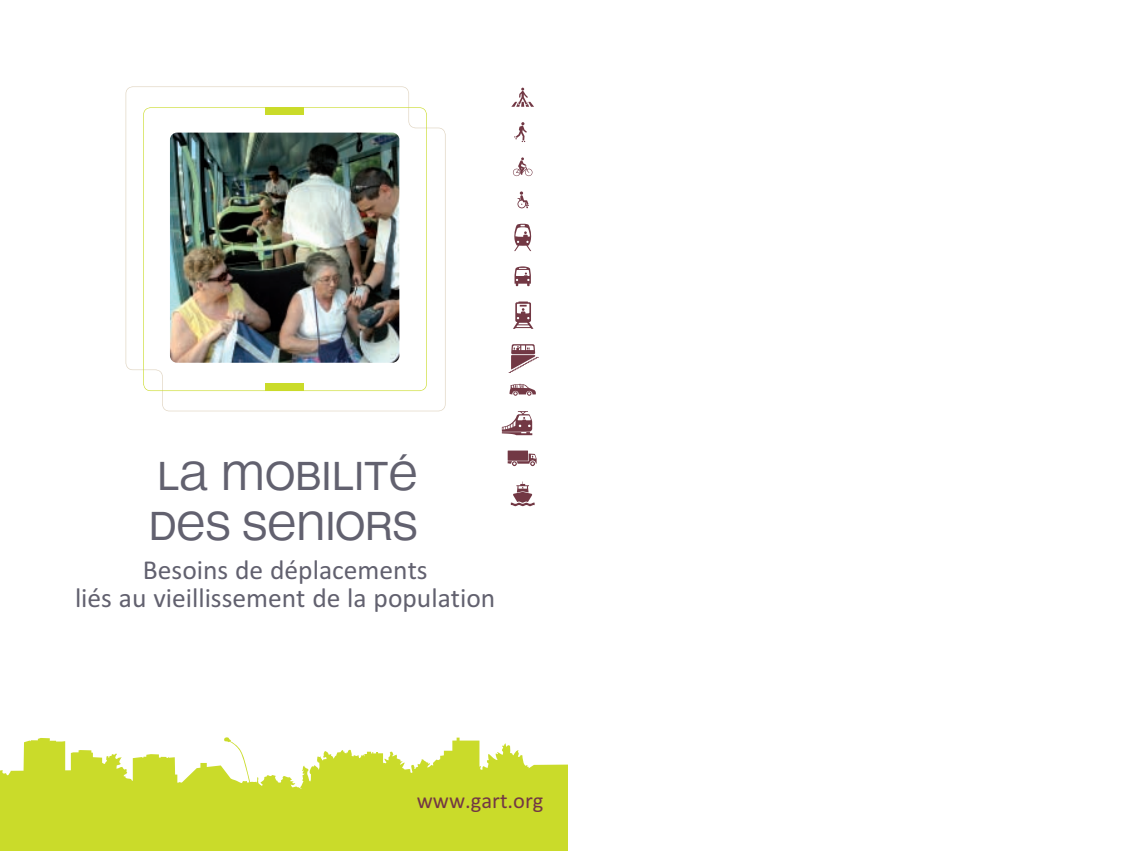
<style>
.page{position:relative;width:1134px;height:851px;background:#fff}
.page>*{position:absolute;margin:0;border:0;box-sizing:border-box;transform-origin:0 0}
.t1{font:42.5px/50px "MEAN26 Sans";letter-spacing:-.01em;color:#62616f}
.t2{font:27.5px/28.8px "Calibri";color:#62616f;text-align:center}
.t3{font:22.5px "Calibri";color:#723844}
</style>
<div class="page">
<svg style="left:0;top:737px;width:567px;height:113px;fill:#cadb2a"></svg>
<svg style="left:511px;top:88px;width:23px;height:19px"></svg>
<svg style="left:514px;top:122px;width:13px;height:20px"></svg>
<svg style="left:517px;top:191px;width:12px;height:17px"></svg>
<svg style="left:514px;top:223px;width:18px;height:28px"></svg>
<svg style="left:514px;top:266px;width:17px;height:20px"></svg>
<svg style="left:513px;top:301px;width:20px;height:28px"></svg>
<svg style="left:509px;top:344px;width:30px;height:29px"></svg>
<svg style="left:509px;top:383px;width:27px;height:12px"></svg>
<svg style="left:502px;top:411px;width:30px;height:24px"></svg>
<svg style="left:508px;top:450px;width:29px;height:16px"></svg>
<svg style="left:513px;top:157px;width:19px;height:19px"></svg>
<svg style="left:511px;top:481px;width:24px;height:25px"></svg>
<svg style="left:126px;top:86px;width:320px;height:325px"></svg>
<svg style="left:143px;top:107px;width:284px;height:284px"></svg>
<div style="left:265px;top:108px;width:39px;height:7px;background:#cadb2a"></div>
<div style="left:265px;top:383px;width:39px;height:7px;background:#cadb2a"></div>
<img style="left:170px;top:132px;width:229px;height:230px;border-radius:7px">
<h1 class="t1" style="left:149px;top:449px;width:271px">LA MOBILITÉ<br>DES SENIORS</h1>
<p class="t2" style="left:75px;top:554px;width:422px">Besoins de déplacements<br>liés au vieillissement de la population</p>
<p class="t3" style="left:417px;top:786px;width:128px">www.gart.org</p>
</div>
